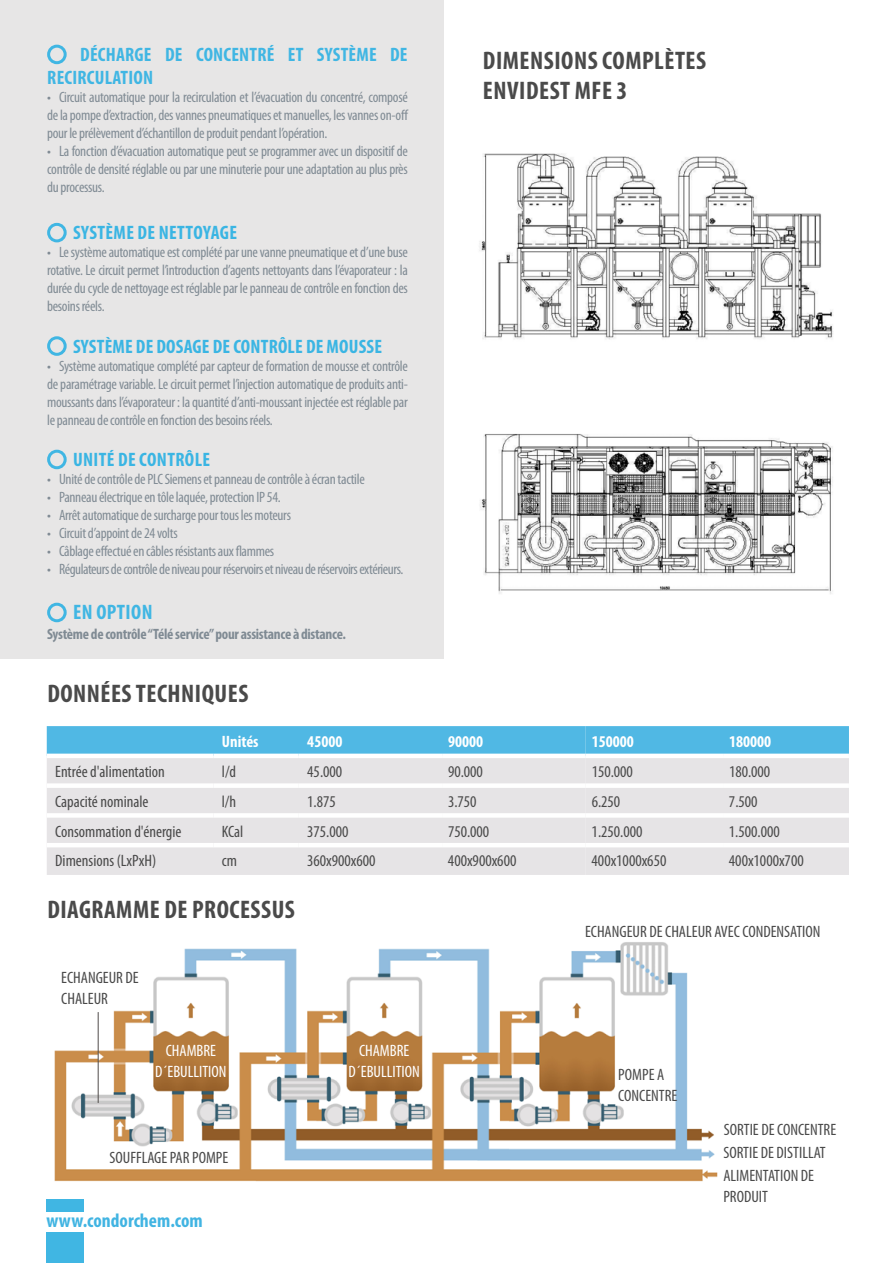
<style>
.page{position:relative;width:893px;height:1263px;background:#fff}
.page>*{position:absolute;margin:0;border:0;box-sizing:border-box;transform-origin:0 0}
.t1{font:700 condensed 25.5px/30.6px "Myriad Pro";letter-spacing:.02em;color:#4a4a4a}
.t2{font:700 condensed 21px "Myriad Pro";letter-spacing:.02em;color:#40b6e3}
.t3{font:700 condensed 19.5px "Myriad Pro";letter-spacing:.01em;color:#3ab5e3}
.t4{font:700 condensed 19.5px/23.4px "Myriad Pro";letter-spacing:.01em;color:#40b6e3}
.t5{font:700 condensed 19.5px "Myriad Pro";color:#41b4e2}
.t6{font:condensed 16.5px/21px "Myriad Pro";color:#4a4a4a}
.t7{font:condensed 16.5px/21px "Myriad Pro";color:#fff;text-align:center}
.t8{font:700 condensed 16.5px "Myriad Pro";color:#fff}
.t9{font:condensed 15px/18px "Myriad Pro";letter-spacing:-.02em;color:#808b94;text-align:justify}
.t10{font:700 condensed 15px "Myriad Pro";letter-spacing:-.02em;color:#808b94}
</style>
<div class="page">
<img style="left:54px;top:942px;width:664px;height:240px">
<div style="left:0;top:0;width:444px;height:659px;background:#e7e6e6"></div>
<div style="left:47px;top:45px;width:20px;height:19px;border:3px solid #40b6e3;border-radius:50%"></div>
<div style="left:47px;top:223px;width:20px;height:19px;border:3px solid #40b6e3;border-radius:50%"></div>
<div style="left:47px;top:336px;width:20px;height:20px;border:3px solid #40b6e3;border-radius:50%"></div>
<div style="left:47px;top:450px;width:20px;height:19px;border:3px solid #40b6e3;border-radius:50%"></div>
<div style="left:47px;top:603px;width:20px;height:19px;border:3px solid #40b6e3;border-radius:50%"></div>
<div style="left:47px;top:1232px;width:37px;height:31px;background:#40b6e3"></div>
<div style="left:47px;top:1199px;width:37px;height:13px;background:#40b6e3"></div>
<img style="left:480px;top:434px;width:353px;height:160px">
<img style="left:479px;top:153px;width:354px;height:187px">
<svg style="left:47px;top:726px;width:802px;height:149px;background:#c6dae5"></svg>
<hr style="left:47px;top:754px;width:166px;height:4px;background:#fff">
<hr style="left:213px;top:754px;width:86px;height:4px;background:#fff">
<hr style="left:299px;top:754px;width:143px;height:4px;background:#fff">
<hr style="left:442px;top:754px;width:144px;height:4px;background:#fff">
<hr style="left:586px;top:754px;width:137px;height:4px;background:#fff">
<hr style="left:723px;top:754px;width:126px;height:4px;background:#fff">
<div style="left:47px;top:783px;width:166px;height:5px;background:#fff"></div>
<div style="left:213px;top:783px;width:86px;height:5px;background:#fff"></div>
<div style="left:299px;top:783px;width:143px;height:5px;background:#fff"></div>
<div style="left:442px;top:783px;width:144px;height:5px;background:#fff"></div>
<div style="left:586px;top:783px;width:137px;height:5px;background:#fff"></div>
<div style="left:723px;top:783px;width:126px;height:5px;background:#fff"></div>
<div style="left:47px;top:813px;width:166px;height:5px;background:#fff"></div>
<div style="left:213px;top:813px;width:86px;height:5px;background:#fff"></div>
<div style="left:299px;top:813px;width:143px;height:5px;background:#fff"></div>
<div style="left:442px;top:813px;width:144px;height:5px;background:#fff"></div>
<div style="left:586px;top:813px;width:137px;height:5px;background:#fff"></div>
<div style="left:723px;top:813px;width:126px;height:5px;background:#fff"></div>
<hr style="left:47px;top:843px;width:166px;height:4px;background:#fff">
<hr style="left:213px;top:843px;width:86px;height:4px;background:#fff">
<hr style="left:299px;top:843px;width:143px;height:4px;background:#fff">
<hr style="left:442px;top:843px;width:144px;height:4px;background:#fff">
<hr style="left:586px;top:843px;width:137px;height:4px;background:#fff">
<hr style="left:723px;top:843px;width:126px;height:4px;background:#fff">
<hr style="left:98px;top:1012px;width:1px;height:91px;background:#504c4a">
<h3 class="t4" style="left:47px;top:43px;width:362px;text-indent:33px">DÉCHARGE DE CONCENTRÉ ET SYSTÈME DE<br>RECIRCULATION</h3>
<p class="t9" style="left:47px;top:88px;width:363px">• Circuit automatique pour la recirculation et l’évacuation du concentré, composé de la pompe d’extraction, des vannes pneumatiques et manuelles, les vannes on-off pour le prélèvement d’échantillon de produit pendant l’opération.</p>
<p class="t9" style="left:47px;top:142px;width:362px">• La fonction d’évacuation automatique peut se programmer avec un dispositif de contrôle de densité réglable ou par une minuterie pour une adaptation au plus près du processus.</p>
<h3 class="t3" style="left:73px;top:222px;width:165px">SYSTÈME DE NETTOYAGE</h3>
<p class="t9" style="left:47px;top:243px;width:362px">• Le système automatique est complété par une vanne pneumatique et d’une buse rotative. Le circuit permet l’introduction d’agents nettoyants dans l’évaporateur : la durée du cycle de nettoyage est réglable par le panneau de contrôle en fonction des besoins réels.</p>
<h3 class="t3" style="left:73px;top:335px;width:311px">SYSTÈME DE DOSAGE DE CONTRÔLE DE MOUSSE</h3>
<p class="t9" style="left:47px;top:356px;width:362px">• Système automatique complété par capteur de formation de mousse et contrôle de paramétrage variable. Le circuit permet l’injection automatique de produits anti&shy;moussants dans l’évaporateur : la quantité d’anti-moussant injectée est réglable par le panneau de contrôle en fonction des besoins réels.</p>
<h3 class="t3" style="left:73px;top:449px;width:139px">UNITÉ DE CONTRÔLE</h3>
<p class="t9" style="left:47px;top:470px;width:319px">• Unité de contrôle de PLC Siemens et panneau de contrôle à écran tactile</p>
<p class="t9" style="left:47px;top:488px;width:235px">• Panneau électrique en tôle laquée, protection IP 54.</p>
<p class="t9" style="left:47px;top:506px;width:245px">• Arrêt automatique de surcharge pour tous les moteurs</p>
<p class="t9" style="left:47px;top:524px;width:132px">• Circuit d’appoint de 24 volts</p>
<p class="t9" style="left:47px;top:542px;width:229px">• Câblage effectué en câbles résistants aux flammes</p>
<p class="t9" style="left:47px;top:560px;width:358px">• Régulateurs de contrôle de niveau pour réservoirs et niveau de réservoirs extérieurs.</p>
<h2 class="t2" style="left:73px;top:600px;width:81px">EN OPTION</h2>
<p class="t10" style="left:47px;top:626px;width:300px">Système de contrôle “Télé service” pour assistance à distance.</p>
<h1 class="t1" style="left:47px;top:678px;width:203px">DONNÉES TECHNIQUES</h1>
<h1 class="t1" style="left:483px;top:45px;width:225px">DIMENSIONS COMPLÈTES<br>ENVIDEST MFE 3</h1>
<p class="t8" style="left:222px;top:733px;width:38px">Unités</p>
<p class="t8" style="left:307px;top:733px;width:37px">45000</p>
<p class="t8" style="left:448px;top:733px;width:37px">90000</p>
<p class="t8" style="left:592px;top:733px;width:44px">150000</p>
<p class="t8" style="left:729px;top:733px;width:44px">180000</p>
<p class="t6" style="left:55px;top:761px;width:111px">Entrée d'alimentation</p>
<p class="t6" style="left:222px;top:761px;width:16px">l/d</p>
<p class="t6" style="left:307px;top:761px;width:36px">45.000</p>
<p class="t6" style="left:448px;top:761px;width:36px">90.000</p>
<p class="t6" style="left:592px;top:761px;width:43px">150.000</p>
<p class="t6" style="left:729px;top:761px;width:43px">180.000</p>
<p class="t6" style="left:55px;top:790px;width:95px">Capacité nominale</p>
<p class="t6" style="left:222px;top:790px;width:16px">l/h</p>
<p class="t6" style="left:307px;top:790px;width:30px">1.875</p>
<p class="t6" style="left:448px;top:790px;width:30px">3.750</p>
<p class="t6" style="left:592px;top:790px;width:30px">6.250</p>
<p class="t6" style="left:729px;top:790px;width:30px">7.500</p>
<p class="t6" style="left:55px;top:820px;width:128px">Consommation d'énergie</p>
<p class="t6" style="left:222px;top:820px;width:23px">KCal</p>
<p class="t6" style="left:307px;top:820px;width:43px">375.000</p>
<p class="t6" style="left:448px;top:820px;width:43px">750.000</p>
<p class="t6" style="left:592px;top:820px;width:52px">1.250.000</p>
<p class="t6" style="left:729px;top:820px;width:52px">1.500.000</p>
<p class="t6" style="left:55px;top:850px;width:103px">Dimensions (LxPxH)</p>
<p class="t6" style="left:222px;top:850px;width:17px">cm</p>
<p class="t6" style="left:307px;top:850px;width:70px">360x900x600</p>
<p class="t6" style="left:448px;top:850px;width:70px">400x900x600</p>
<p class="t6" style="left:592px;top:850px;width:76px">400x1000x650</p>
<p class="t6" style="left:729px;top:850px;width:76px">400x1000x700</p>
<h1 class="t1" style="left:47px;top:894px;width:249px">DIAGRAMME DE PROCESSUS</h1>
<p class="t6" style="left:61px;top:967px;width:79px">ECHANGEUR DE<br>CHALEUR</p>
<p class="t7" style="left:155px;top:1040px;width:73px">CHAMBRE<br>D´EBULLITION</p>
<p class="t6" style="left:109px;top:1146px;width:120px">SOUFFLAGE PAR POMPE</p>
<h3 class="t5" style="left:46px;top:1210px;width:158px">www.condorchem.com</h3>
<p class="t7" style="left:349px;top:1040px;width:73px">CHAMBRE<br>D´EBULLITION</p>
<p class="t6" style="left:585px;top:921px;width:237px">ECHANGEUR DE CHALEUR AVEC CONDENSATION</p>
<p class="t6" style="left:618px;top:1063px;width:61px">POMPE A<br>CONCENTRE</p>
<p class="t6" style="left:724px;top:1119px;width:114px">SORTIE DE CONCENTRE</p>
<p class="t6" style="left:723px;top:1142px;width:104px">SORTIE DE DISTILLAT</p>
<p class="t6" style="left:723px;top:1164px;width:92px">ALIMENTATION DE<br>PRODUIT</p>
</div>
